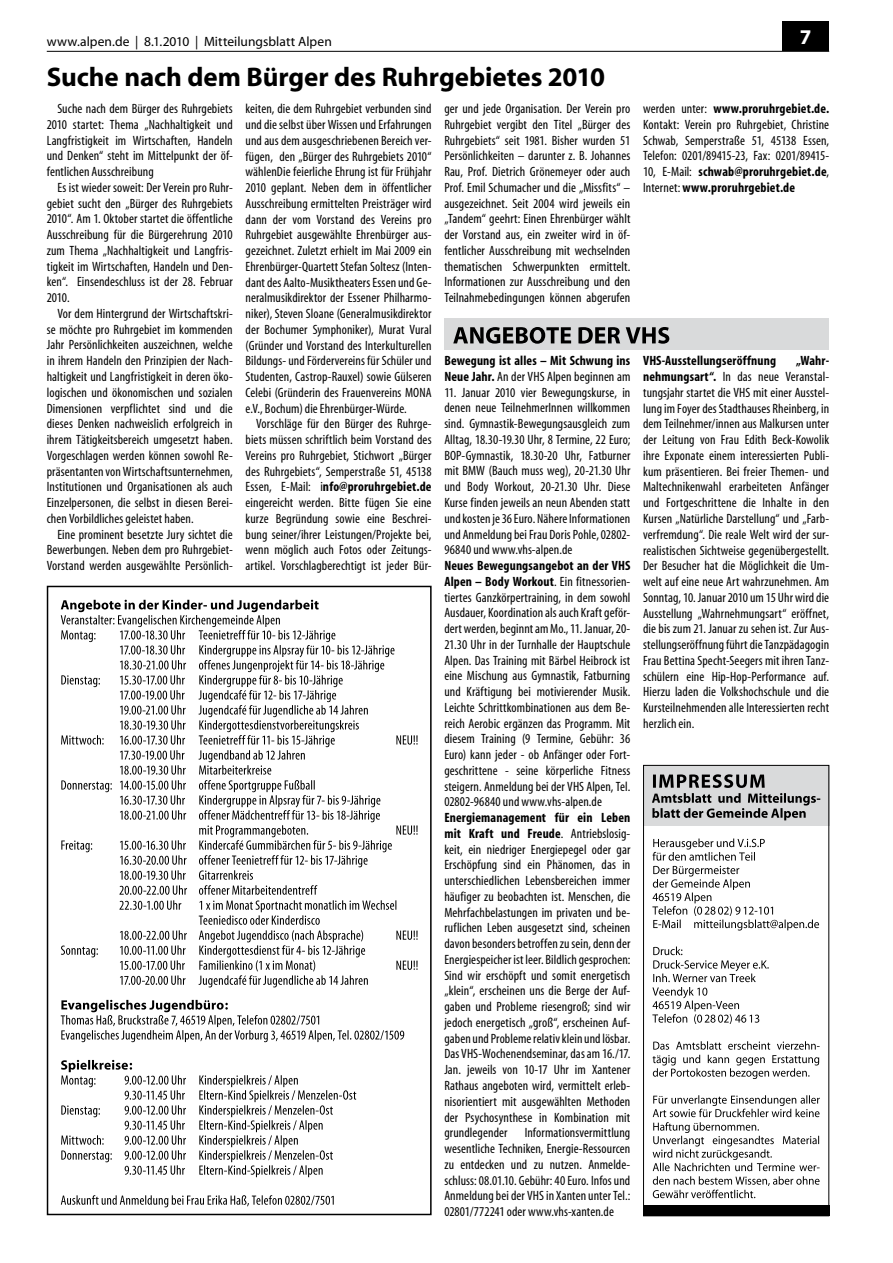
<style>
.page{position:relative;width:893px;height:1263px;background:#fff}
.page>*{position:absolute;margin:0;border:0;box-sizing:border-box;transform-origin:0 0}
.t1{font:700 27px "Myriad";letter-spacing:-.005em;color:#000}
.t2{font:700 21px "Myriad";color:#fff}
.t3{font:condensed 13.5px/15.8px "Myriad";letter-spacing:.005em;color:#000;text-align:justify}
.t4{font:700 condensed 13.5px/15.8px "Myriad";letter-spacing:.01em;color:#000}
.t5{font:13.5px "Myriad";letter-spacing:.005em;color:#000}
.s1{font-weight:700}
.s2{font-weight:400}
</style>
<div class="page">
<div style="left:782px;top:21px;width:47px;height:30px;background:#000"></div>
<hr style="left:47px;top:51px;width:782px;height:1px;background:#000">
<div style="left:47px;top:586px;width:385px;height:629px;border:2px solid #000"></div>
<svg style="left:61px;top:600px;width:357px;height:387px"></svg>
<svg style="left:61px;top:1000px;width:343px;height:42px"></svg>
<svg style="left:61px;top:1060px;width:295px;height:117px"></svg>
<svg style="left:61px;top:1195px;width:273px;height:12px"></svg>
<div style="left:643px;top:765px;width:186px;height:60px;background:#d9dadb"></div>
<svg style="left:652px;top:774px;width:168px;height:46px"></svg>
<div style="left:643px;top:1205px;width:186px;height:11px;background:#000"></div>
<div style="left:643px;top:765px;width:186px;height:451px;border:1px solid #000"></div>
<svg style="left:652px;top:838px;width:167px;height:92px"></svg>
<svg style="left:652px;top:946px;width:117px;height:78px"></svg>
<svg style="left:653px;top:1041px;width:167px;height:38px"></svg>
<svg style="left:653px;top:1095px;width:167px;height:103px"></svg>
<div style="left:444px;top:318px;width:385px;height:31px;background:#d9dadb"></div>
<svg style="left:453px;top:327px;width:216px;height:17px"></svg>
<p class="t5" style="left:47px;top:35px;width:287px">www.alpen.de | 8.1.2010 | Mitteilungsblatt Alpen</p>
<h2 class="t2" style="left:800px;top:26px;width:13px">7</h2>
<h1 class="t1" style="left:47px;top:63px;width:560px">Suche nach dem Bürger des Ruhrgebietes 2010</h1>
<p class="t3" style="left:444px;top:101px;width:188px">ger und jede Organisation. Der Verein pro Ruhrgebiet vergibt den Titel „Bürger des Ruhrgebiets“ seit 1981. Bisher wurden 51<br>Persönlichkeiten – darunter z. B. Johannes Rau, Prof. Dietrich Grönemeyer oder auch Prof. Emil Schumacher und die „Missfits“ – ausgezeichnet. Seit 2004 wird jeweils ein „Tandem“ geehrt: Einen Ehrenbürger wählt der Vorstand aus, ein zweiter wird in öf&shy;fentlicher Ausschreibung mit wechselnden thematischen Schwerpunkten ermittelt.<br>Informationen zur Ausschreibung und den Teilnahmebedingungen können abgerufen</p>
<p class="t3" style="left:643px;top:101px;width:188px">werden unter: <span class="s1">www.proruhrgebiet.de.<br></span>Kontakt: Verein pro Ruhrgebiet, Christine Schwab, Semperstraße 51, 45138 Essen, Telefon: 0201/89415-23, Fax: 0201/89415- 10, E-Mail: <span class="s1">schwab@proruhrgebiet.de</span>, Internet: <span class="s1">www.proruhrgebiet.de</span></p>
<p class="t3" style="left:47px;top:101px;width:188px;text-indent:11px">Suche nach dem Bürger des Ruhrgebiets 2010 startet: Thema „Nachhaltigkeit und Langfristigkeit im Wirtschaften, Handeln und Denken“ steht im Mittelpunkt der öf&shy;fentlichen Ausschreibung</p>
<p class="t3" style="left:47px;top:180px;width:188px;text-indent:11px">Es ist wieder soweit: Der Verein pro Ruhr&shy;gebiet sucht den „Bürger des Ruhrgebiets 2010“. Am 1. Oktober startet die öffentliche Ausschreibung für die Bürgerehrung 2010 zum Thema „Nachhaltigkeit und Langfris&shy;tigkeit im Wirtschaften, Handeln und Den&shy;ken“. Einsendeschluss ist der 28. Februar 2010.</p>
<p class="t3" style="left:47px;top:306px;width:188px;text-indent:11px">Vor dem Hintergrund der Wirtschaftskri&shy;se möchte pro Ruhrgebiet im kommenden Jahr Persönlichkeiten auszeichnen, welche in ihrem Handeln den Prinzipien der Nach&shy;haltigkeit und Langfristigkeit in deren öko&shy;logischen und ökonomischen und sozialen Dimensionen verpflichtet sind und die dieses Denken nachweislich erfolgreich in ihrem Tätigkeitsbereich umgesetzt haben.<br>Vorgeschlagen werden können sowohl Re&shy;präsentanten von Wirtschaftsunternehmen, Institutionen und Organisationen als auch Einzelpersonen, die selbst in diesen Berei&shy;chen Vorbildliches geleistet haben.</p>
<p class="t3" style="left:47px;top:527px;width:188px;text-indent:11px">Eine prominent besetzte Jury sichtet die Bewerbungen. Neben dem pro Ruhrgebiet-Vorstand werden ausgewählte Persönlich-</p>
<p class="t3" style="left:246px;top:102px;width:188px">keiten, die dem Ruhrgebiet verbunden sind und die selbst über Wissen und Erfahrungen und aus dem ausgeschriebenen Bereich ver&shy;fügen, den „Bürger des Ruhrgebiets 2010“ wählenDie feierliche Ehrung ist für Frühjahr 2010 geplant. Neben dem in öffentlicher Ausschreibung ermittelten Preisträger wird dann der vom Vorstand des Vereins pro Ruhrgebiet ausgewählte Ehrenbürger aus&shy;gezeichnet. Zuletzt erhielt im Mai 2009 ein Ehrenbürger-Quartett Stefan Soltesz (Inten&shy;dant des Aalto-Musiktheaters Essen und Ge&shy;neralmusikdirektor der Essener Philharmo&shy;niker), Steven Sloane (Generalmusikdirektor der Bochumer Symphoniker), Murat Vural (Gründer und Vorstand des Interkulturellen Bildungs- und Fördervereins für Schüler und Studenten, Castrop-Rauxel) sowie Gülseren Celebi (Gründerin des Frauenvereins MONA e.V., Bochum) die Ehrenbürger-Würde.</p>
<p class="t3" style="left:246px;top:417px;width:188px;text-indent:11px">Vorschläge für den Bürger des Ruhrge&shy;biets müssen schriftlich beim Vorstand des Vereins pro Ruhrgebiet, Stichwort „Bürger des Ruhrgebiets“, Semperstraße 51, 45138<br>Essen, E-Mail: i<span class="s1">nfo@proruhrgebiet.de </span>eingereicht werden. Bitte fügen Sie eine kurze Begründung sowie eine Beschrei&shy;bung seiner/ihrer Leistungen/Projekte bei, wenn möglich auch Fotos oder Zeitungs&shy;artikel. Vorschlagberechtigt ist jeder Bür-</p>
<p class="t4" style="left:444px;top:353px;width:188px">Bewegung ist alles – Mit Schwung ins<br>Neue Jahr. <span class="s2">An der VHS Alpen beginnen am</span></p>
<p class="t3" style="left:444px;top:385px;width:188px">11. Januar 2010 vier Bewegungskurse, in denen neue TeilnehmerInnen willkommen sind. Gymnastik-Bewegungsausgleich zum Alltag, 18.30-19.30 Uhr, 8 Termine, 22 Euro; BOP-Gymnastik, 18.30-20 Uhr, Fatburner mit BMW (Bauch muss weg), 20-21.30 Uhr und Body Workout, 20-21.30 Uhr. Diese Kurse finden jeweils an neun Abenden statt und kosten je 36 Euro. Nähere Informationen und Anmeldung bei Frau Doris Pohle, 02802- 96840 und www.vhs-alpen.de</p>
<p class="t3" style="left:444px;top:558px;width:188px"><span class="s1">Neues Bewegungsangebot an der VHS Alpen – Body Workout</span>. Ein fitnessorien&shy;tiertes Ganzkörpertraining, in dem sowohl Ausdauer, Koordination als auch Kraft geför&shy;dert werden, beginnt am Mo., 11. Januar, 20- 21.30 Uhr in der Turnhalle der Hauptschule Alpen. Das Training mit Bärbel Heibrock ist eine Mischung aus Gymnastik, Fatburning und Kräftigung bei motivierender Musik.<br>Leichte Schrittkombinationen aus dem Be&shy;reich Aerobic ergänzen das Programm. Mit diesem Training (9 Termine, Gebühr: 36<br>Euro) kann jeder - ob Anfänger oder Fort&shy;geschrittene - seine körperliche Fitness steigern. Anmeldung bei der VHS Alpen, Tel.<br>02802-96840 und www.vhs-alpen.de</p>
<p class="t3" style="left:444px;top:810px;width:188px"><span class="s1">Energiemanagement für ein Leben mit Kraft und Freude</span>. Antriebslosig&shy;keit, ein niedriger Energiepegel oder gar Erschöpfung sind ein Phänomen, das in unterschiedlichen Lebensbereichen immer häufiger zu beobachten ist. Menschen, die Mehrfachbelastungen im privaten und be&shy;ruflichen Leben ausgesetzt sind, scheinen davon besonders betroffen zu sein, denn der Energiespeicher ist leer. Bildlich gesprochen:<br>Sind wir erschöpft und somit energetisch „klein“, erscheinen uns die Berge der Auf&shy;gaben und Probleme riesengroß; sind wir jedoch energetisch „groß“, erscheinen Auf&shy;gaben und Probleme relativ klein und lösbar.<br>Das VHS-Wochenendseminar, das am 16./17.<br>Jan. jeweils von 10-17 Uhr im Xantener Rathaus angeboten wird, vermittelt erleb&shy;nisorientiert mit ausgewählten Methoden der Psychosynthese in Kombination mit grundlegender</p>
<p class="t4" style="left:643px;top:354px;width:134px">VHS-Ausstellungseröffnung</p>
<p class="t3" style="left:643px;top:354px;width:188px;text-indent:153px"><span class="s1">„Wahr&shy;nehmungsart“.</span> In das neue Veranstal&shy;tungsjahr startet die VHS mit einer Ausstel&shy;lung im Foyer des Stadthauses Rheinberg, in dem Teilnehmer/innen aus Malkursen unter der Leitung von Frau Edith Beck-Kowolik ihre Exponate einem interessierten Publi&shy;kum präsentieren. Bei freier Themen- und Maltechnikenwahl erarbeiteten Anfänger und Fortgeschrittene die Inhalte in den Kursen „Natürliche Darstellung“ und „Farb&shy;verfremdung“. Die reale Welt wird der sur&shy;realistischen Sichtweise gegenübergestellt.<br>Der Besucher hat die Möglichkeit die Um&shy;welt auf eine neue Art wahrzunehmen. Am Sonntag, 10. Januar 2010 um 15 Uhr wird die Ausstellung „Wahrnehmungsart“ eröffnet, die bis zum 21. Januar zu sehen ist. Zur Aus&shy;stellungseröffnung führt die Tanzpädagogin Frau Bettina Specht-Seegers mit ihren Tanz&shy;schülern eine Hip-Hop-Performance auf.<br>Hierzu laden die Volkshochschule und die Kursteilnehmenden alle Interessierten recht herzlich ein.</p>
<p class="t3" style="left:444px;top:1125px;width:188px;text-indent:80px">Informationsvermittlung wesentliche Techniken, Energie-Ressourcen zu entdecken und zu nutzen. Anmelde&shy;schluss: 08.01.10. Gebühr: 40 Euro. Infos und Anmeldung bei der VHS in Xanten unter Tel.:<br>02801/772241 oder www.vhs-xanten.de</p>
</div>
